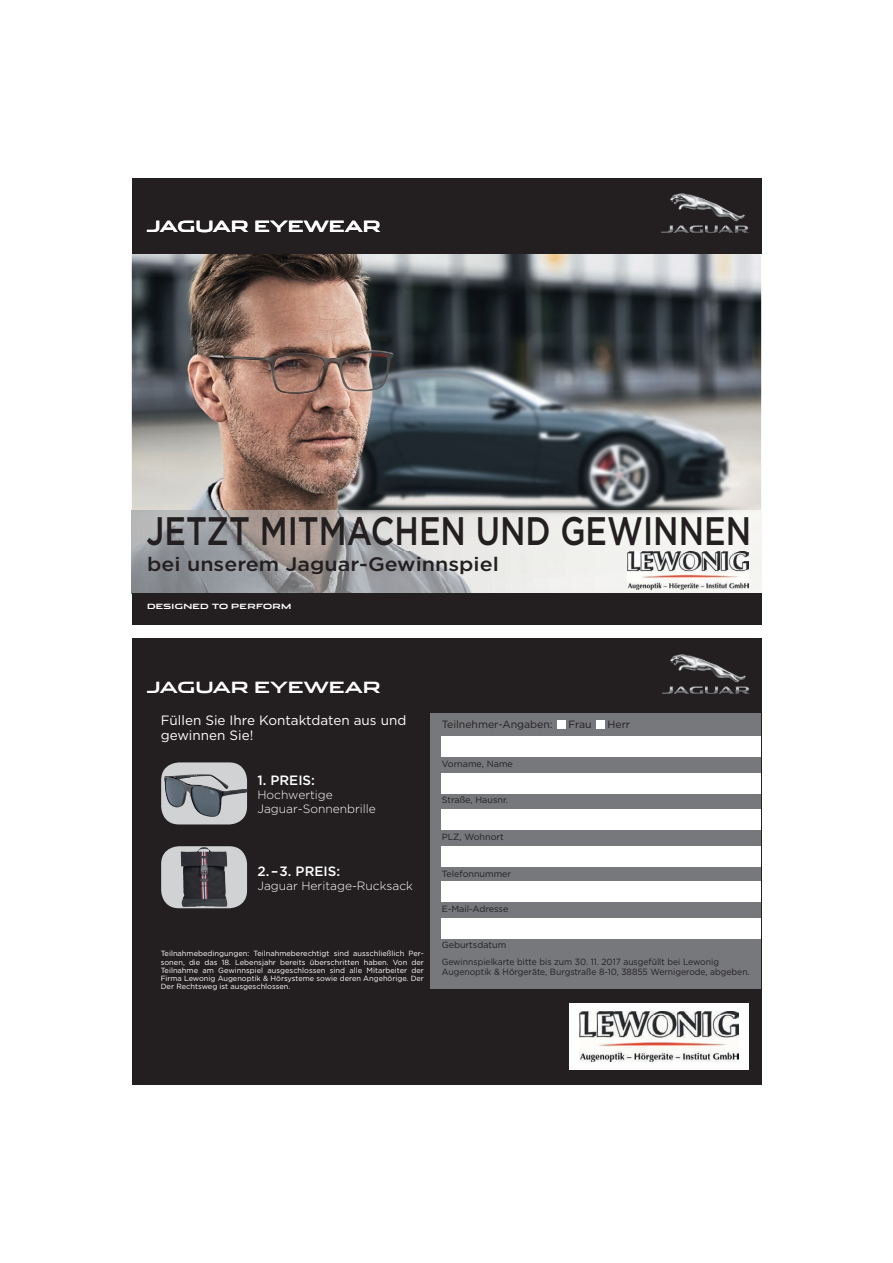
<style>
.page{position:relative;width:893px;height:1263px;background:#fff}
.page>*{position:absolute;margin:0;border:0;box-sizing:border-box;transform-origin:0 0}
.t1{font:500 39.75px "Gotham HTF";color:#231f20;scale:.81 1}
.t2{font:500 19.5px "Gotham HTF";color:#231f20;scale:1.1 1}
.t3{font:700 15.75px "Jaguar";color:#fff}
.t4{font:13.5px/15px "Gotham HTF";color:#fff}
.t5{font:500 13.5px "Gotham HTF";color:#fff}
.t6{font:300 12px/14.4px "Gotham HTF";color:#fff}
.t7{font:10.5px "Gotham HTF";color:#231f20}
.t8{font:9px/17px "Gotham HTF";color:#231f20}
.t9{font:9px "Gotham HTF";color:#231f20;scale:.95 1}
.t10{font:7.5px/8.2px "Gotham HTF";color:#fff;text-align:justify}
.t11{font:700 7.2px "Jaguar";letter-spacing:.04em;color:#fff}
</style>
<div class="page">
<img style="left:132px;top:254px;width:629px;height:339px">
<div style="left:132px;top:178px;width:629px;height:76px;background:#231f20"></div>
<img style="left:662px;top:193px;width:86px;height:39px">
<div style="left:132px;top:593px;width:629px;height:31px;background:#231f20"></div>
<img style="left:627px;top:552px;width:121px;height:38px">
<div style="left:132px;top:639px;width:629px;height:446px;background:#231f20"></div>
<div style="left:430px;top:713px;width:331px;height:276px;background:#76787b"></div>
<div style="left:442px;top:736px;width:319px;height:21px;background:#fff"></div>
<div style="left:442px;top:772px;width:319px;height:21px;background:#fff"></div>
<div style="left:442px;top:809px;width:319px;height:21px;background:#fff"></div>
<div style="left:442px;top:881px;width:319px;height:21px;background:#fff"></div>
<div style="left:442px;top:918px;width:319px;height:21px;background:#fff"></div>
<div style="left:442px;top:846px;width:319px;height:21px;background:#fff"></div>
<div style="left:557px;top:720px;width:8px;height:8px;background:#fff"></div>
<div style="left:596px;top:720px;width:9px;height:8px;background:#fff"></div>
<div style="left:161px;top:846px;width:86px;height:62px;background:#d1d2d4;border-radius:18px"></div>
<div style="left:161px;top:762px;width:86px;height:62px;background:#d1d2d4;border-radius:18px"></div>
<img style="left:662px;top:654px;width:87px;height:39px">
<img style="left:181px;top:847px;width:46px;height:60px">
<img style="left:164px;top:774px;width:83px;height:43px">
<div style="left:569px;top:1003px;width:180px;height:66px;background:#fff"></div>
<img style="left:580px;top:1012px;width:159px;height:49px">
<p class="t3" style="left:147px;top:213px;width:236px">JAGUAR EYEWEAR</p>
<p class="t1" style="left:147px;top:509px;width:748px">JETZT MITMACHEN UND GEWINNEN</p>
<p class="t2" style="left:147px;top:553px;width:321px">bei unserem Jaguar-Gewinnspiel</p>
<p class="t11" style="left:147px;top:600px;width:146px">DESIGNED TO PERFORM</p>
<p class="t3" style="left:147px;top:674px;width:236px">JAGUAR EYEWEAR</p>
<p class="t4" style="left:161px;top:712px;width:247px">Füllen Sie Ihre Kontaktdaten aus und gewinnen Sie!</p>
<p class="t5" style="left:257px;top:772px;width:59px">1. PREIS:</p>
<p class="t6" style="left:257px;top:787px;width:120px">Hochwertige<br>Jaguar-Sonnenbrille</p>
<p class="t5" style="left:257px;top:863px;width:84px">2.–3. PREIS:</p>
<p class="t6" style="left:257px;top:878px;width:157px">Jaguar Heritage-Rucksack</p>
<p class="t10" style="left:161px;top:949px;width:265px">Teilnahmebedingungen: Teilnahmeberechtigt sind ausschließlich Per&shy;sonen, die das 18. Lebensjahr bereits überschritten haben. Von der Teilnahme am Gewinnspiel ausgeschlossen sind alle Mitarbeiter der Firma Lewonig Augenoptik &amp; Hörsysteme sowie deren Angehörige. Der Der Rechtsweg ist ausgeschlossen.</p>
<p class="t7" style="left:442px;top:718px;width:112px">Teilnehmer-Angaben:</p>
<p class="t7" style="left:568px;top:718px;width:25px">Frau</p>
<p class="t7" style="left:607px;top:718px;width:24px">Herr</p>
<p class="t8" style="left:442px;top:756px;width:73px">Vorname, Name</p>
<p class="t8" style="left:442px;top:791px;width:68px">Straße, Hausnr.</p>
<p class="t8" style="left:442px;top:828px;width:64px">PLZ, Wohnort</p>
<p class="t8" style="left:442px;top:865px;width:71px">Telefonnummer</p>
<p class="t8" style="left:442px;top:900px;width:68px">E-Mail-Adresse</p>
<p class="t8" style="left:442px;top:936px;width:279px">Geburtsdatum<br>Gewinnspielkarte bitte bis zum 30. 11. 2017 ausgefüllt bei Lewonig</p>
<p class="t9" style="left:442px;top:967px;width:326px">Augenoptik &amp; Hörgeräte, Burgstraße 8-10, 38855 Wernigerode, abgeben.</p>
</div>
